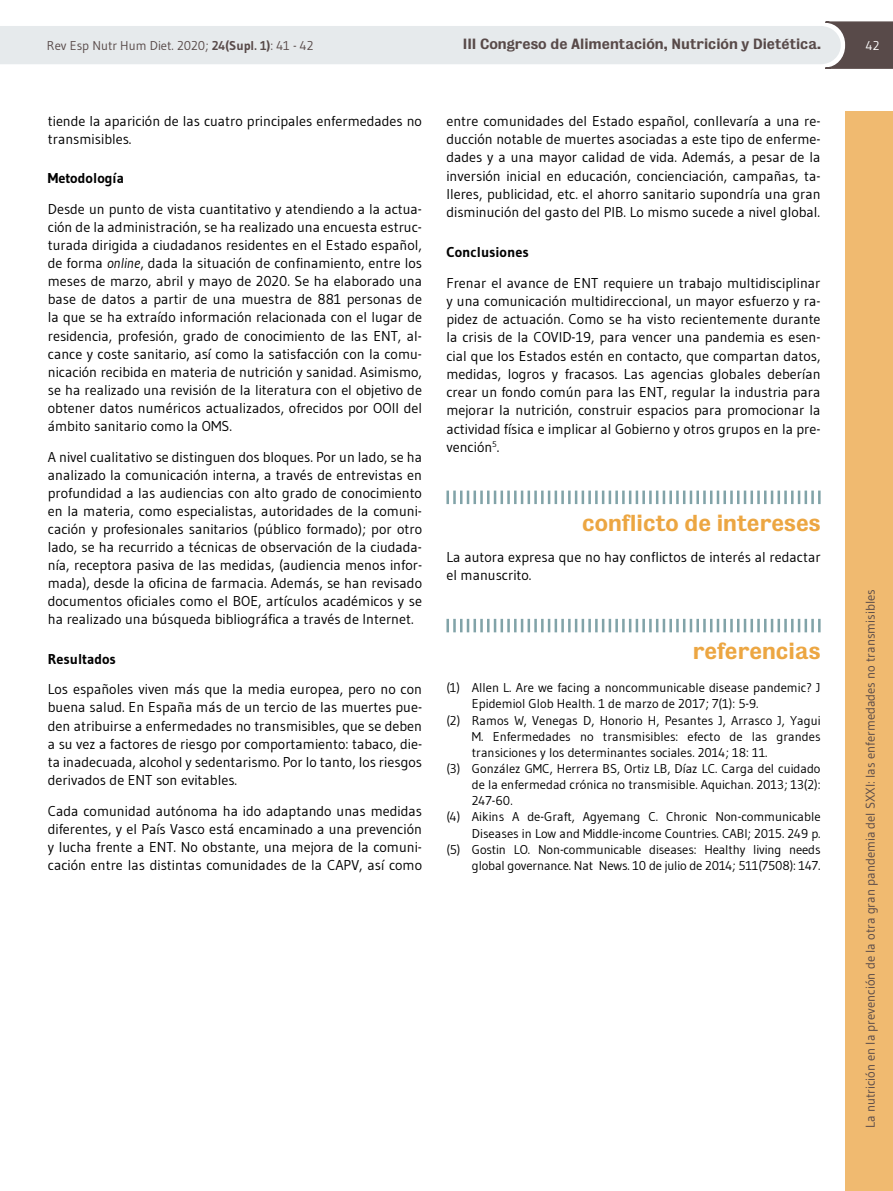
<style>
.page{position:relative;width:893px;height:1191px;background:#fff}
.page>*{position:absolute;margin:0;border:0;box-sizing:border-box;transform-origin:0 0}
.t1{font:21px "Bureau Grotesque Five Five";color:#eca642}
.t2{font:14.25px/18px "Gudea";color:#000;text-align:justify}
.t3{font:700 14.25px "Gudea";color:#000}
.t4{font:13.5px "Bureau Grotesque Five Five";color:#584a49}
.t5{font:12.75px "Gudea";color:#000}
.t6{font:12.75px "Gudea";color:#584a49}
.t7{font:12.75px "Gudea";color:#fff}
.s1{font-weight:700}
.s2{font-style:italic}
</style>
<div class="page">
<svg style="left:0;top:21px;width:893px;height:48px"></svg>
<div style="left:845px;top:112px;width:48px;height:1079px;background:#f0ba70"></div>
<hr style="left:818px;top:490px;width:3px;height:14px;background:#81a3a8">
<hr style="left:811px;top:490px;width:3px;height:14px;background:#81a3a8">
<hr style="left:804px;top:490px;width:3px;height:14px;background:#81a3a8">
<svg style="left:798px;top:490px;width:2px;height:14px"></svg>
<hr style="left:791px;top:490px;width:3px;height:14px;background:#81a3a8">
<hr style="left:784px;top:490px;width:3px;height:14px;background:#81a3a8">
<hr style="left:777px;top:490px;width:3px;height:14px;background:#81a3a8">
<svg style="left:764px;top:490px;width:9px;height:14px"></svg>
<hr style="left:757px;top:490px;width:3px;height:14px;background:#81a3a8">
<hr style="left:750px;top:490px;width:3px;height:14px;background:#81a3a8">
<svg style="left:737px;top:490px;width:9px;height:14px"></svg>
<hr style="left:730px;top:490px;width:3px;height:14px;background:#81a3a8">
<hr style="left:723px;top:490px;width:3px;height:14px;background:#81a3a8">
<svg style="left:710px;top:490px;width:9px;height:14px"></svg>
<hr style="left:703px;top:490px;width:3px;height:14px;background:#81a3a8">
<hr style="left:696px;top:490px;width:3px;height:14px;background:#81a3a8">
<svg style="left:683px;top:490px;width:9px;height:14px"></svg>
<hr style="left:676px;top:490px;width:3px;height:14px;background:#81a3a8">
<hr style="left:669px;top:490px;width:3px;height:14px;background:#81a3a8">
<svg style="left:656px;top:490px;width:9px;height:14px"></svg>
<hr style="left:649px;top:490px;width:3px;height:14px;background:#81a3a8">
<hr style="left:642px;top:490px;width:3px;height:14px;background:#81a3a8">
<svg style="left:629px;top:490px;width:9px;height:14px"></svg>
<hr style="left:622px;top:490px;width:3px;height:14px;background:#81a3a8">
<hr style="left:615px;top:490px;width:3px;height:14px;background:#81a3a8">
<svg style="left:602px;top:490px;width:9px;height:14px"></svg>
<hr style="left:595px;top:490px;width:3px;height:14px;background:#81a3a8">
<hr style="left:588px;top:490px;width:3px;height:14px;background:#81a3a8">
<svg style="left:575px;top:490px;width:9px;height:14px"></svg>
<hr style="left:568px;top:490px;width:3px;height:14px;background:#81a3a8">
<hr style="left:561px;top:490px;width:3px;height:14px;background:#81a3a8">
<svg style="left:548px;top:490px;width:9px;height:14px"></svg>
<hr style="left:541px;top:490px;width:3px;height:14px;background:#81a3a8">
<hr style="left:534px;top:490px;width:3px;height:14px;background:#81a3a8">
<svg style="left:521px;top:490px;width:9px;height:14px"></svg>
<hr style="left:514px;top:490px;width:3px;height:14px;background:#81a3a8">
<hr style="left:507px;top:490px;width:3px;height:14px;background:#81a3a8">
<hr style="left:500px;top:490px;width:3px;height:14px;background:#81a3a8">
<svg style="left:494px;top:490px;width:2px;height:14px"></svg>
<hr style="left:487px;top:490px;width:3px;height:14px;background:#81a3a8">
<hr style="left:480px;top:490px;width:3px;height:14px;background:#81a3a8">
<hr style="left:473px;top:490px;width:3px;height:14px;background:#81a3a8">
<svg style="left:460px;top:490px;width:9px;height:14px"></svg>
<hr style="left:453px;top:490px;width:3px;height:14px;background:#81a3a8">
<hr style="left:446px;top:490px;width:3px;height:14px;background:#81a3a8">
<svg style="left:446px;top:619px;width:375px;height:13px"></svg>
<p class="t6" style="left:47px;top:37px;width:268px">Rev Esp Nutr Hum Diet. 2020; <span class="s1">24(Supl. 1)</span>: 41 - 42</p>
<p class="t4" style="left:463px;top:36px;width:360px">III Congreso de Alimentación, Nutrición y Dietética.</p>
<p class="t7" style="left:866px;top:37px;width:15px">42</p>
<p class="t2" style="left:48px;top:112px;width:376px">tiende la aparición de las cuatro principales enfermedades no transmisibles.</p>
<p class="t3" style="left:48px;top:169px;width:78px">Metodología</p>
<p class="t2" style="left:48px;top:200px;width:376px">Desde un punto de vista cuantitativo y atendiendo a la actua&shy;ción de la administración, se ha realizado una encuesta estruc&shy;turada dirigida a ciudadanos residentes en el Estado español, de forma <span class="s2">online</span>, dada la situación de confinamiento, entre los meses de marzo, abril y mayo de 2020. Se ha elaborado una base de datos a partir de una muestra de 881 personas de la que se ha extraído información relacionada con el lugar de residencia, profesión, grado de conocimiento de las ENT, al&shy;cance y coste sanitario, así como la satisfacción con la comu&shy;nicación recibida en materia de nutrición y sanidad. Asimismo, se ha realizado una revisión de la literatura con el objetivo de obtener datos numéricos actualizados, ofrecidos por OOII del ámbito sanitario como la OMS.</p>
<p class="t2" style="left:48px;top:447px;width:376px">A nivel cualitativo se distinguen dos bloques. Por un lado, se ha analizado la comunicación interna, a través de entrevistas en profundidad a las audiencias con alto grado de conocimiento en la materia, como especialistas, autoridades de la comuni&shy;cación y profesionales sanitarios (público formado); por otro lado, se ha recurrido a técnicas de observación de la ciudada&shy;nía, receptora pasiva de las medidas, (audiencia menos infor&shy;mada), desde la oficina de farmacia. Además, se han revisado documentos oficiales como el BOE, artículos académicos y se ha realizado una búsqueda bibliográfica a través de Internet.</p>
<p class="t3" style="left:48px;top:649px;width:70px">Resultados</p>
<p class="t2" style="left:48px;top:680px;width:376px">Los españoles viven más que la media europea, pero no con buena salud. En España más de un tercio de las muertes pue&shy;den atribuirse a enfermedades no transmisibles, que se deben a su vez a factores de riesgo por comportamiento: tabaco, die&shy;ta inadecuada, alcohol y sedentarismo. Por lo tanto, los riesgos derivados de ENT son evitables.</p>
<p class="t2" style="left:48px;top:801px;width:376px">Cada comunidad autónoma ha ido adaptando unas medidas diferentes, y el País Vasco está encaminado a una prevención y lucha frente a ENT. No obstante, una mejora de la comuni&shy;cación entre las distintas comunidades de la CAPV, así como</p>
<p class="t2" style="left:446px;top:111px;width:376px">entre comunidades del Estado español, conllevaría a una re&shy;ducción notable de muertes asociadas a este tipo de enferme&shy;dades y a una mayor calidad de vida. Además, a pesar de la inversión inicial en educación, concienciación, campañas, ta&shy;lleres, publicidad, etc. el ahorro sanitario supondría una gran disminución del gasto del PIB. Lo mismo sucede a nivel global.</p>
<p class="t3" style="left:446px;top:243px;width:84px">Conclusiones</p>
<p class="t2" style="left:446px;top:273px;width:376px">Frenar el avance de ENT requiere un trabajo multidisciplinar y una comunicación multidireccional, un mayor esfuerzo y ra&shy;pidez de actuación. Como se ha visto recientemente durante la crisis de la COVID-19, para vencer una pandemia es esen&shy;cial que los Estados estén en contacto, que compartan datos, medidas, logros y fracasos. Las agencias globales deberían crear un fondo común para las ENT, regular la industria para mejorar la nutrición, construir espacios para promocionar la actividad física e implicar al Gobierno y otros grupos en la pre&shy;vención<sup>5</sup>.</p>
<h1 class="t1" style="left:582px;top:511px;width:240px">conflicto de intereses</h1>
<p class="t2" style="left:446px;top:547px;width:376px">La autora expresa que no hay conflictos de interés al redactar el manuscrito.</p>
<h1 class="t1" style="left:693px;top:639px;width:129px">referencias</h1>
<p class="t5" style="left:446px;top:680px;width:376px">(1) Allen L. Are we facing a noncommunicable disease pandemic? J</p>
<p class="t5" style="left:472px;top:696px;width:288px">Epidemiol Glob Health. 1 de marzo de 2017; 7(1): 5-9.</p>
<p class="t5" style="left:446px;top:712px;width:376px">(2) Ramos W, Venegas D, Honorio H, Pesantes J, Arrasco J, Yagui</p>
<p class="t5" style="left:472px;top:728px;width:350px">M. Enfermedades no transmisibles: efecto de las grandes</p>
<p class="t5" style="left:472px;top:744px;width:297px">transiciones y los determinantes sociales. 2014; 18: 11.</p>
<p class="t5" style="left:446px;top:760px;width:376px">(3) González GMC, Herrera BS, Ortiz LB, Díaz LC. Carga del cuidado</p>
<p class="t5" style="left:472px;top:776px;width:350px">de la enfermedad crónica no transmisible. Aquichan. 2013; 13(2):</p>
<p class="t5" style="left:472px;top:793px;width:42px">247-60.</p>
<p class="t5" style="left:446px;top:809px;width:376px">(4) Aikins A de-Graft, Agyemang C. Chronic Non-communicable</p>
<p class="t5" style="left:472px;top:825px;width:350px">Diseases in Low and Middle-income Countries. CABI; 2015. 249 p.</p>
<p class="t5" style="left:446px;top:841px;width:376px">(5) Gostin LO. Non-communicable diseases: Healthy living needs</p>
<p class="t5" style="left:472px;top:857px;width:350px">global governance. Nat News. 10 de julio de 2014; 511(7508): 147.</p>
<p class="t6" style="left:862px;top:1128px;width:540px;rotate:-90deg">La nutrición en la prevención de la otra gran pandemia del SXXI: las enfermedades no transmisibles</p>
</div>
